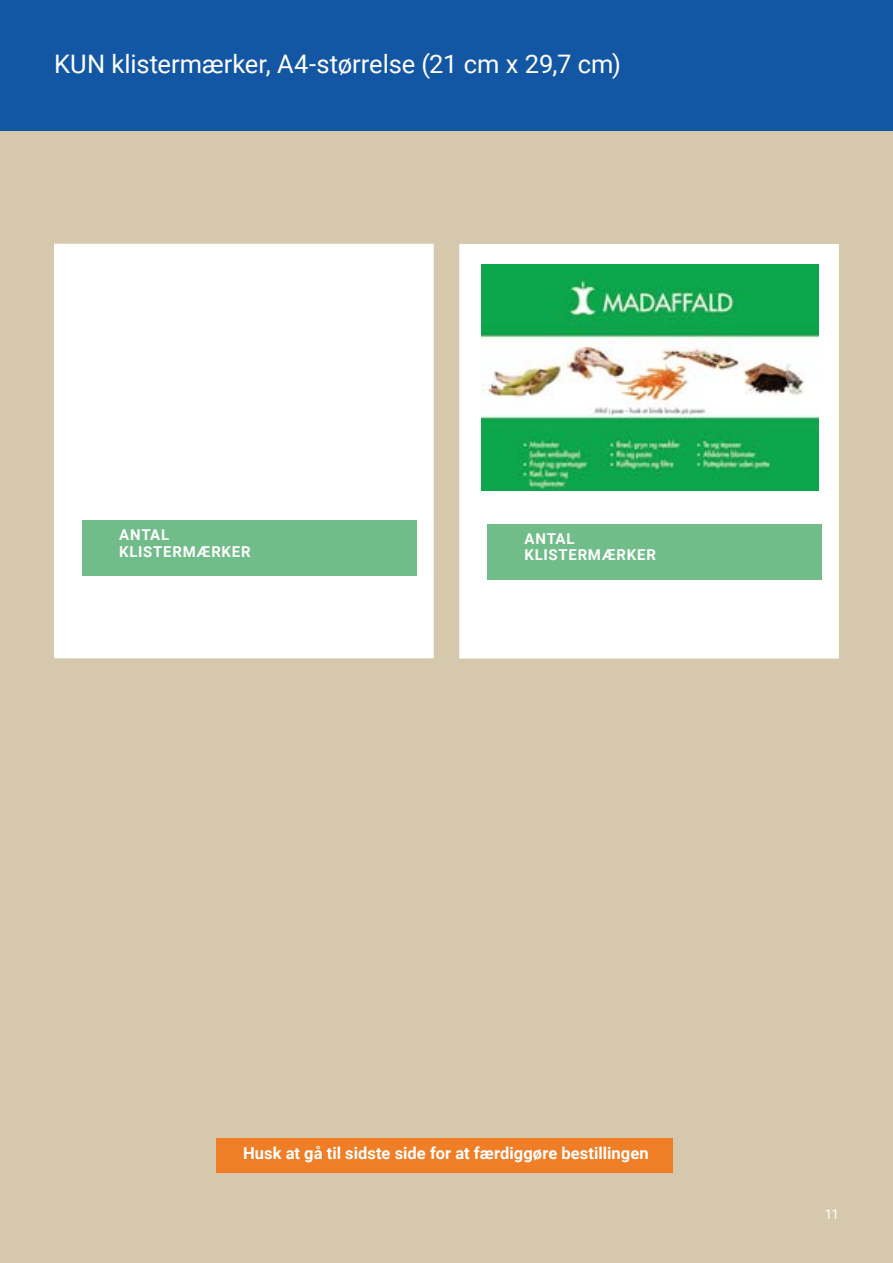
<style>
.page{position:relative;width:893px;height:1263px;background:#fff}
.page>*{position:absolute;margin:0;border:0;box-sizing:border-box;transform-origin:0 0}
.t1{font:25.5px "Roboto";color:#fff}
.t2{font:700 16.5px "Roboto";letter-spacing:.005em;color:#fff}
.t3{font:700 15px/16.5px "Roboto";letter-spacing:.05em;color:#fff}
.t4{font:13.5px "Roboto";color:#fff}
</style>
<div class="page">
<div style="left:0;top:131px;width:893px;height:1132px;background:#d5c8ad"></div>
<div style="left:0;top:0;width:893px;height:131px;background:#1357a4"></div>
<div style="left:216px;top:1139px;width:457px;height:34px;background:#ef7e26"></div>
<div style="left:54px;top:244px;width:380px;height:414px;background:#fff"></div>
<div style="left:82px;top:521px;width:335px;height:55px;background:#71bd89"></div>
<div style="left:459px;top:244px;width:380px;height:414px;background:#fff"></div>
<img style="left:482px;top:265px;width:337px;height:226px">
<div style="left:487px;top:524px;width:335px;height:55px;background:#71bd89"></div>
<h1 class="t1" style="left:54px;top:46px;width:569px">KUN klistermærker, A4-størrelse (21 cm x 29,7 cm)</h1>
<p class="t3" style="left:119px;top:526px;width:133px">ANTAL<br>KLISTERMÆRKER</p>
<p class="t3" style="left:525px;top:530px;width:133px">ANTAL<br>KLISTERMÆRKER</p>
<p class="t2" style="left:243px;top:1141px;width:407px">Husk at gå til sidste side for at færdiggøre bestillingen</p>
<p class="t4" style="left:825px;top:1204px;width:16px">11</p>
</div>
